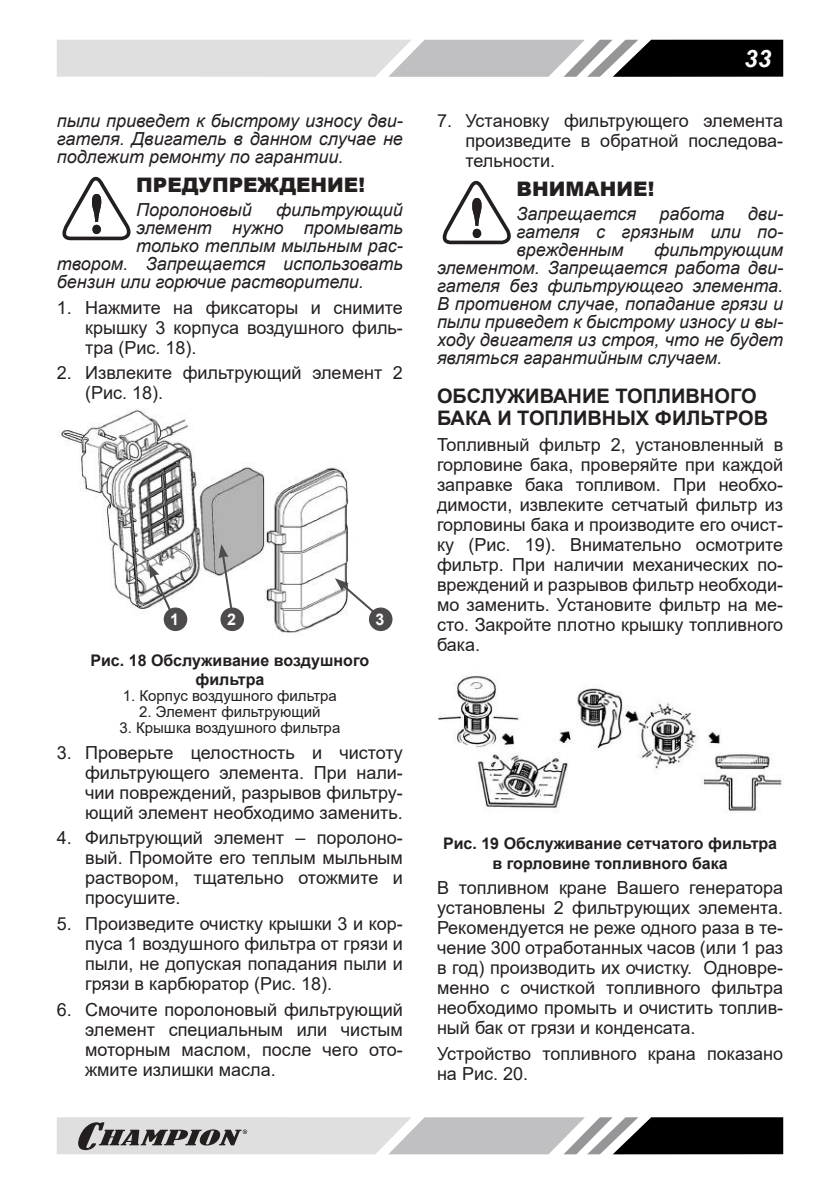
<style>
.page{position:relative;width:840px;height:1191px;background:#fff}
.page>*{position:absolute;margin:0;border:0;box-sizing:border-box;transform-origin:0 0}
.t1{font:italic 700 24px "Arial";color:#fff}
.t2{font:700 20px/22px "Arial";color:#241f1f}
.t3{font:900 20px "Arial";color:#241f1f}
.t4{font:18px/20px "Arial";color:#241f1f;text-align:justify}
.t5{font:italic 18px/18px "Arial";color:#241f1f;text-align:justify}
.t6{font:700 16px/19.2px "Arial";color:#241f1f;text-align:center}
.t7{font:700 16px "Arial";color:#fff}
.t8{font:15px "Arial";color:#241f1f}
</style>
<div class="page">
<svg style="left:57px;top:40px;width:725px;height:37px;background:#aaa"></svg>
<svg style="left:57px;top:1117px;width:725px;height:37px;background:#9f9e9e"></svg>
<svg style="left:62px;top:177px;width:69px;height:63px"></svg>
<img style="left:57px;top:409px;width:312px;height:224px">
<svg style="left:149px;top:564px;width:28px;height:59px"></svg>
<svg style="left:218px;top:544px;width:17px;height:76px"></svg>
<svg style="left:334px;top:578px;width:39px;height:40px"></svg>
<div style="left:220px;top:607px;width:24px;height:24px;background:#4e4b4c;border-radius:50%"></div>
<div style="left:164px;top:607px;width:23px;height:24px;background:#4e4b4c;border-radius:50%"></div>
<div style="left:369px;top:607px;width:23px;height:24px;background:#4e4b4c;border-radius:50%"></div>
<svg style="left:442px;top:181px;width:69px;height:63px"></svg>
<img style="left:437px;top:675px;width:345px;height:137px">
<p class="t5" style="left:57px;top:111px;width:347px">пыли приведет к быстрому износу дви&shy;гателя. Двигатель в данном случае не подлежит ремонту по гарантии.</p>
<p class="t3" style="left:136px;top:170px;width:230px">ПРЕДУПРЕЖДЕНИЕ!</p>
<p class="t5" style="left:136px;top:201px;width:117px">Поролоновый</p>
<p class="t5" style="left:276px;top:201px;width:128px">фильтрующий</p>
<p class="t5" style="left:136px;top:219px;width:268px">элемент нужно промывать</p>
<p class="t5" style="left:136px;top:237px;width:268px">только теплым мыльным рас-</p>
<p class="t5" style="left:57px;top:255px;width:347px">твором. Запрещается использовать</p>
<p class="t5" style="left:57px;top:273px;width:308px">бензин или горючие растворители.</p>
<p class="t4" style="left:85px;top:297px;width:319px;text-indent:-28px">1. Нажмите на фиксаторы и снимите крышку 3 корпуса воздушного филь&shy;тра (Рис. 18).</p>
<p class="t4" style="left:85px;top:363px;width:319px;text-indent:-28px">2. Извлеките фильтрующий элемент 2 (Рис. 18).</p>
<p class="t7" style="left:170px;top:610px;width:10px">1</p>
<p class="t7" style="left:227px;top:610px;width:10px">2</p>
<p class="t7" style="left:375px;top:610px;width:10px">3</p>
<p class="t6" style="left:90px;top:650px;width:280px">Рис. 18 Обслуживание воздушного фильтра</p>
<p class="t8" style="left:123px;top:685px;width:215px">1. Корпус воздушного фильтра</p>
<p class="t8" style="left:139px;top:701px;width:183px">2. Элемент фильтрующий</p>
<p class="t8" style="left:119px;top:717px;width:222px">3. Крышка воздушного фильтра</p>
<p class="t4" style="left:85px;top:742px;width:319px;text-indent:-28px">3. Проверьте целостность и чистоту фильтрующего элемента. При нали&shy;чии повреждений, разрывов фильтру&shy;ющий элемент необходимо заменить.</p>
<p class="t4" style="left:85px;top:827px;width:319px;text-indent:-28px">4. Фильтрующий элемент – поролоно&shy;вый. Промойте его теплым мыльным раствором, тщательно отожмите и просушите.</p>
<p class="t4" style="left:85px;top:913px;width:319px;text-indent:-28px">5. Произведите очистку крышки 3 и кор&shy;пуса 1 воздушного фильтра от грязи и пыли, не допуская попадания пыли и грязи в карбюратор (Рис. 18).</p>
<p class="t4" style="left:85px;top:999px;width:319px;text-indent:-28px">6. Смочите поролоновый фильтрующий элемент специальным или чистым моторным маслом, после чего ото&shy;жмите излишки масла.</p>
<h1 class="t1" style="left:743px;top:50px;width:28px">33</h1>
<p class="t4" style="left:465px;top:110px;width:319px;text-indent:-28px">7. Установку фильтрующего элемента произведите в обратной последова&shy;тельности.</p>
<p class="t3" style="left:516px;top:174px;width:139px">ВНИМАНИЕ!</p>
<p class="t5" style="left:516px;top:205px;width:121px">Запрещается</p>
<p class="t5" style="left:659px;top:205px;width:66px">работа</p>
<p class="t5" style="left:516px;top:205px;width:268px;text-indent:231px">дви&shy;гателя с грязным или по&shy;врежденным</p>
<p class="t5" style="left:437px;top:241px;width:347px;text-indent:217px">фильтрующим элементом. Запрещается работа дви&shy;гателя без фильтрующего элемента.<br>В противном случае, попадание грязи и пыли приведет к быстрому износу и вы&shy;ходу двигателя из строя, что не будет являться гарантийным случаем.</p>
<p class="t2" style="left:437px;top:385px;width:332px">ОБСЛУЖИВАНИЕ ТОПЛИВНОГО<br>БАКА И ТОПЛИВНЫХ ФИЛЬТРОВ</p>
<p class="t4" style="left:437px;top:434px;width:347px">Топливный фильтр 2, установленный в горловине бака, проверяйте при каждой заправке бака топливом. При необхо&shy;димости, извлеките сетчатый фильтр из горловины бака и производите его очист&shy;ку (Рис. 19). Внимательно осмотрите фильтр. При наличии механических по&shy;вреждений и разрывов фильтр необходи&shy;мо заменить. Установите фильтр на ме&shy;сто. Закройте плотно крышку топливного бака.</p>
<p class="t6" style="left:443px;top:834px;width:335px">Рис. 19 Обслуживание сетчатого фильтра в горловине топливного бака</p>
<p class="t4" style="left:437px;top:878px;width:347px">В топливном кране Вашего генератора установлены 2 фильтрующих элемента.<br>Рекомендуется не реже одного раза в те&shy;чение 300 отработанных часов (или 1 раз в год) производить их очистку. Одновре&shy;менно с очисткой топливного фильтра необходимо промыть и очистить топлив&shy;ный бак от грязи и конденсата.</p>
<p class="t4" style="left:437px;top:1043px;width:347px">Устройство топливного крана показано на Рис. 20.</p>
</div>
